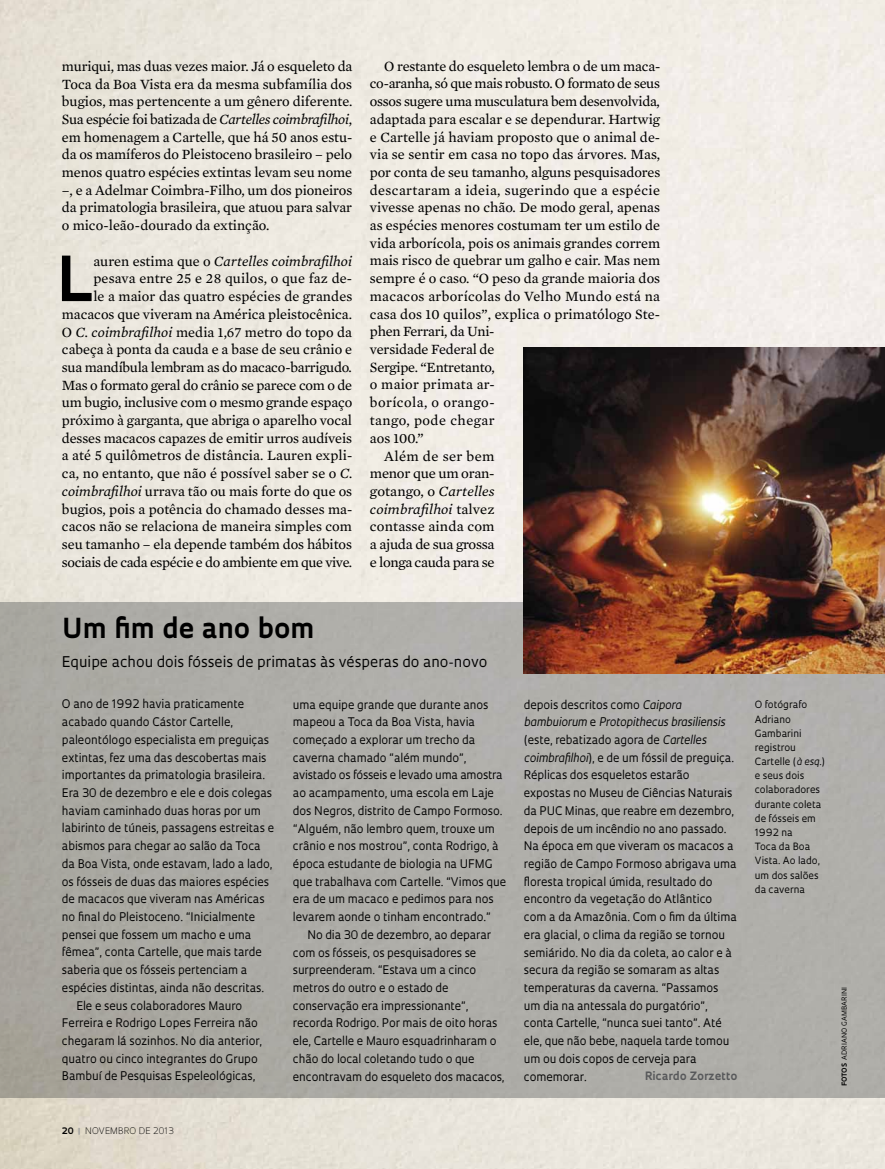
<style>
.page{position:relative;width:885px;height:1169px;background:#fff}
.page>*{position:absolute;margin:0;border:0;box-sizing:border-box;transform-origin:0 0}
.t1{font:700 60.45px "Oculum";color:#000}
.t2{font:700 26.85px "Oculum";color:#000}
.t3{font:14.4px/17.7px "Mercury Text G2";letter-spacing:-.005em;color:#000;text-align:justify}
.t4{font:14.4px "Mercury Text G2";letter-spacing:-.025em;color:#000}
.t5{font:14.4px "Oculum";color:#000}
.t6{font:14.4px "Mercury Text G2";letter-spacing:.025em;color:#000}
.t7{font:14.4px "Mercury Text G2";letter-spacing:.02em;color:#000}
.t8{font:14.4px "Mercury Text G2";letter-spacing:.03em;color:#000}
.t9{font:italic 14.4px "Mercury Text G2";letter-spacing:.01em;color:#000}
.t10{font:14.4px "Mercury Text G2";letter-spacing:.015em;color:#000}
.t11{font:11.55px/17.7px "Oculum";letter-spacing:-.005em;color:#000}
.t12{font:700 11.25px "Oculum";letter-spacing:.01em;color:#58595b}
.t13{font:9.75px/14.1px "Oculum";color:#000}
.t14{font:300 8.7px "Oculum";letter-spacing:.015em;color:#000}
.t15{font:6.75px "Oculum";letter-spacing:.02em;color:#000}
.s1{font-style:italic}
.s2{font-style:normal}
.s3{font-weight:700}
.s4{font-weight:700;color:#939598}
</style>
<div class="page">
<img style="left:0;top:0;width:885px;height:1168px">
<div style="left:0;top:602px;width:885px;height:496px;background:#aeada8"></div>
<img style="left:524px;top:348px;width:361px;height:325px">
<p class="t3" style="left:62px;top:56px;width:292px">muriqui, mas duas vezes maior. Já o esqueleto da Toca da Boa Vista era da mesma subfamília dos bugios, mas pertencente a um gênero diferente.<br>Sua espécie foi batizada de <span class="s1">Cartelles coimbrafilhoi</span>, em homenagem a Cartelle, que há 50 anos estu&shy;da os mamíferos do Pleistoceno brasileiro – pelo menos quatro espécies extintas levam seu nome –, e a Adelmar Coimbra-Filho, um dos pioneiros da primatologia brasileira, que atuou para salvar o mico-leão-dourado da extinção.</p>
<h1 class="t1" style="left:56px;top:237px;width:31px">L</h1>
<p class="t3" style="left:62px;top:251px;width:292px;text-align:right">auren estima que o <span class="s1">Cartelles coimbrafilhoi </span>pesava entre 25 e 28 quilos, o que faz de-<br>le a maior das quatro espécies de grandes macacos que viveram na América pleistocênica.<br>O <span class="s1">C. coimbrafilhoi</span> media 1,67 metro do topo da cabeça à ponta da cauda e a base de seu crânio e sua mandíbula lembram as do macaco-barrigudo.<br>Mas o formato geral do crânio se parece com o de um bugio, inclusive com o mesmo grande espaço próximo à garganta, que abriga o aparelho vocal desses macacos capazes de emitir urros audíveis a até 5 quilômetros de distância. Lauren expli&shy;ca, no entanto, que não é possível saber se o <span class="s1">C. coimbrafilhoi</span> urrava tão ou mais forte do que os bugios, pois a potência do chamado desses ma&shy;cacos não se relaciona de maneira simples com seu tamanho – ela depende também dos hábitos sociais de cada espécie e do ambiente em que vive.</p>
<p class="t3" style="left:384px;top:56px;width:278px">O restante do esqueleto lembra o de um maca-</p>
<p class="t4" style="left:370px;top:73px;width:292px">co-aranha, só que mais robusto. O formato de seus</p>
<p class="t3" style="left:370px;top:92px;width:292px">ossos sugere uma musculatura bem desenvolvida,</p>
<p class="t3" style="left:370px;top:109px;width:292px">adaptada para escalar e se dependurar. Hartwig</p>
<p class="t3" style="left:370px;top:127px;width:292px">e Cartelle já haviam proposto que o animal de-</p>
<p class="t3" style="left:370px;top:145px;width:292px">via se sentir em casa no topo das árvores. Mas,</p>
<p class="t3" style="left:370px;top:163px;width:292px">por conta de seu tamanho, alguns pesquisadores</p>
<p class="t6" style="left:370px;top:179px;width:292px">descartaram a ideia, sugerindo que a espécie</p>
<p class="t3" style="left:370px;top:198px;width:292px">vivesse apenas no chão. De modo geral, apenas</p>
<p class="t3" style="left:370px;top:216px;width:292px">as espécies menores costumam ter um estilo de</p>
<p class="t3" style="left:370px;top:233px;width:292px">vida arborícola, pois os animais grandes correm</p>
<p class="t3" style="left:370px;top:251px;width:292px">mais risco de quebrar um galho e cair. Mas nem</p>
<p class="t3" style="left:370px;top:269px;width:292px">sempre é o caso. “O peso da grande maioria dos</p>
<p class="t7" style="left:370px;top:286px;width:292px">macacos arborícolas do Velho Mundo está na</p>
<p class="t3" style="left:370px;top:304px;width:292px">casa dos 10 quilos”, explica o primatólogo Ste-</p>
<p class="t3" style="left:370px;top:322px;width:126px">phen Ferrari, da Uni-</p>
<p class="t3" style="left:370px;top:339px;width:126px">versidade Federal de</p>
<p class="t3" style="left:370px;top:357px;width:126px">Sergipe. “Entretanto,</p>
<p class="t10" style="left:370px;top:374px;width:126px">o maior primata ar-</p>
<p class="t8" style="left:370px;top:392px;width:126px">borícola, o orango-</p>
<p class="t8" style="left:370px;top:409px;width:126px">tango, pode chegar</p>
<p class="t3" style="left:370px;top:428px;width:55px">aos 100.”</p>
<p class="t6" style="left:384px;top:445px;width:112px">Além de ser bem</p>
<p class="t3" style="left:370px;top:464px;width:126px">menor que um oran-</p>
<p class="t3" style="left:370px;top:481px;width:126px">gotango, o <span class="s1">Cartelles</span></p>
<p class="t9" style="left:370px;top:498px;width:126px">coimbrafilhoi <span class="s2">talvez</span></p>
<p class="t3" style="left:370px;top:517px;width:126px">contasse ainda com</p>
<p class="t3" style="left:370px;top:534px;width:126px">a ajuda de sua grossa</p>
<p class="t4" style="left:370px;top:551px;width:126px">e longa cauda para se</p>
<h2 class="t2" style="left:62px;top:609px;width:254px">U m fim de ano bom</h2>
<p class="t5" style="left:62px;top:652px;width:427px">Equipe achou dois fósseis de primatas às vésperas do ano-novo</p>
<p class="t11" style="left:62px;top:695px;width:184px">O ano de 1992 havia praticamente</p>
<p class="t11" style="left:62px;top:712px;width:173px">acabado quando Cástor Cartelle,</p>
<p class="t11" style="left:62px;top:730px;width:209px">paleontólogo especialista em preguiças</p>
<p class="t11" style="left:62px;top:748px;width:206px">extintas, fez uma das descobertas mais</p>
<p class="t11" style="left:62px;top:765px;width:205px">importantes da primatologia brasileira.</p>
<p class="t11" style="left:62px;top:783px;width:212px">Era 30 de dezembro e ele e dois colegas</p>
<p class="t11" style="left:62px;top:801px;width:201px">haviam caminhado duas horas por um</p>
<p class="t11" style="left:62px;top:819px;width:214px">labirinto de túneis, passagens estreitas e</p>
<p class="t11" style="left:62px;top:836px;width:200px">abismos para chegar ao salão da Toca</p>
<p class="t11" style="left:62px;top:854px;width:212px">da Boa Vista, onde estavam, lado a lado,</p>
<p class="t11" style="left:62px;top:872px;width:209px">os fósseis de duas das maiores espécies</p>
<p class="t11" style="left:62px;top:889px;width:204px">de macacos que viveram nas Américas</p>
<p class="t11" style="left:62px;top:907px;width:195px">no final do Pleistoceno. “I nicialmente</p>
<p class="t11" style="left:62px;top:925px;width:191px">pensei que fossem um macho e uma</p>
<p class="t11" style="left:62px;top:943px;width:201px">fêmea”, conta Cartelle, que mais tarde</p>
<p class="t11" style="left:62px;top:960px;width:187px">saberia que os fósseis pertenciam a</p>
<p class="t11" style="left:62px;top:978px;width:204px">espécies distintas, ainda não descritas.</p>
<p class="t11" style="left:76px;top:996px;width:168px">Ele e seus colaboradores Mauro</p>
<p class="t11" style="left:62px;top:1013px;width:197px">Ferreira e Rodrigo Lopes Ferreira não</p>
<p class="t11" style="left:62px;top:1031px;width:202px">chegaram lá sozinhos. N o dia anterior,</p>
<p class="t11" style="left:62px;top:1049px;width:197px">quatro ou cinco integrantes do Grupo</p>
<p class="t11" style="left:62px;top:1066px;width:195px">Bambuí de Pesquisas Espeleológicas,</p>
<p class="t14" style="left:62px;top:1124px;width:114px"><span class="s3">20</span> <span class="s4">|</span> NOVEMBRO DE 2013</p>
<p class="t11" style="left:293px;top:695px;width:215px">uma equipe grande que durante anos mapeou a Toca da Boa Vista, havia começado a explorar um trecho da caverna chamado “além mundo”, avistado os fósseis e levado uma amostra ao acampamento, uma escola em Laje dos N egros, distrito de Campo Formoso. “Alguém, não lembro quem, trouxe um crânio e nos mostrou”, conta Rodrigo, à época estudante de biologia na U FMG que trabalhava com Cartelle. “Vimos que era de um macaco e pedimos para nos levarem aonde o tinham encontrado.”</p>
<p class="t11" style="left:293px;top:925px;width:213px;text-indent:14px">N o dia 30 de dezembro, ao deparar com os fósseis, os pesquisadores se surpreenderam. “Estava um a cinco metros do outro e o estado de conservação era impressionante”, recorda Rodrigo. Por mais de oito horas ele, Cartelle e Mauro esquadrinharam o chão do local coletando tudo o que encontravam do esqueleto dos macacos,</p>
<p class="t11" style="left:524px;top:695px;width:215px">depois descritos como <span class="s1">Caipora bambuiorum</span> e <span class="s1">Protopithecus brasiliensis </span>(este, rebatizado agora de <span class="s1">Cartelles coimbrafilhoi</span>), e de um fóssil de preguiça.<br>Réplicas dos esqueletos estarão expostas no M useu de Ciências Naturais da PUC M inas, que reabre em dezembro, depois de um incêndio no ano passado.<br>N a época em que viveram os macacos a região de Campo Formoso abrigava uma floresta tropical úmida, resultado do encontro da vegetação do Atlântico com a da Amazônia. Com o fim da última era glacial, o clima da região se tornou semiárido. N o dia da coleta, ao calor e à secura da região se somaram as altas temperaturas da caverna. “Passamos um dia na antessala do purgatório”, conta Cartelle, “nunca suei tanto”. Até ele, que não bebe, naquela tarde tomou um ou dois copos de cerveja para comemorar.</p>
<p class="t12" style="left:645px;top:1068px;width:94px">Ricardo Zorzetto</p>
<p class="t13" style="left:755px;top:697px;width:72px">O fotógrafo<br>Adriano<br>Gambarini registrou<br>Cartelle (<span class="s1">à esq.</span>) e seus dois colaboradores durante coleta de fósseis em<br>1992 na<br>Toca da Boa<br>Vista. Ao lado, um dos salões da caverna</p>
<p class="t15" style="left:840px;top:1086px;width:101px;rotate:-90deg"><span class="s3">fotos</span> adriano gambarini</p>
</div>
